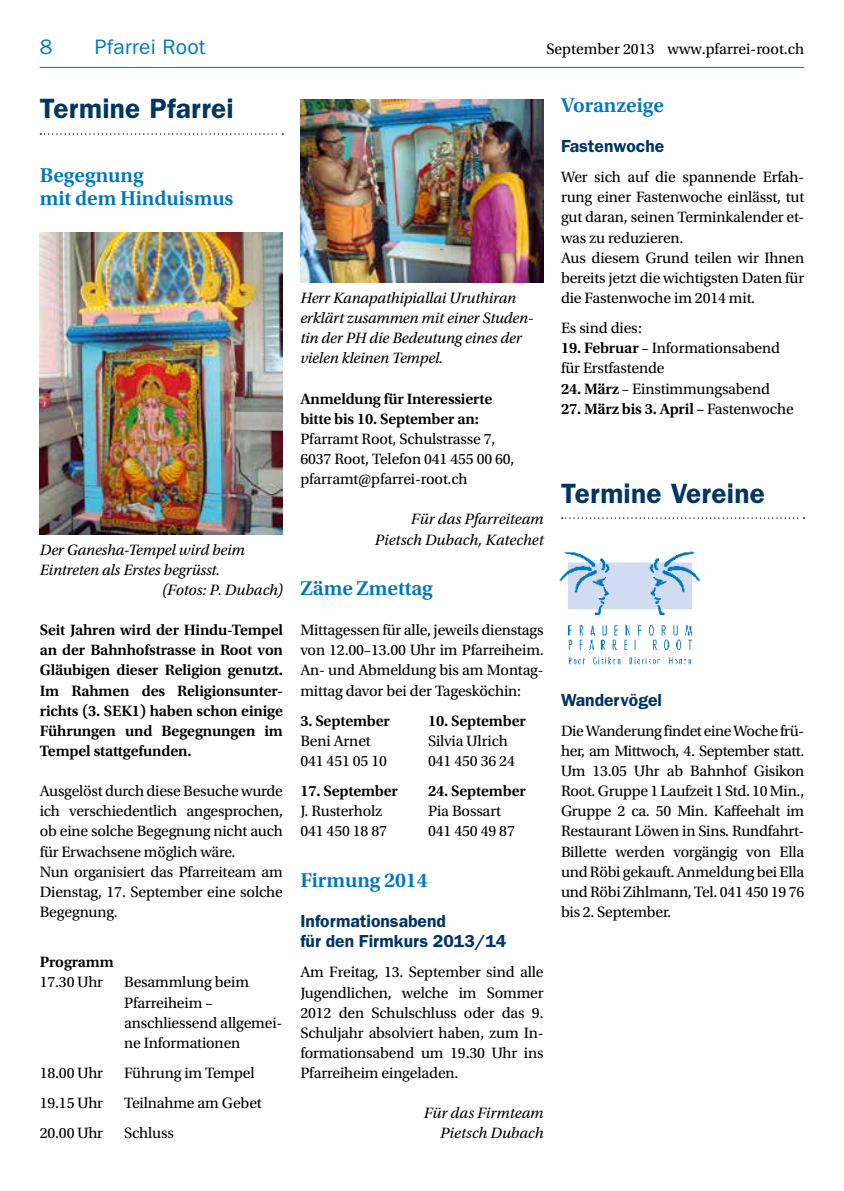
<style>
.page{position:relative;width:844px;height:1191px;background:#fff}
.page>*{position:absolute;margin:0;border:0;box-sizing:border-box;transform-origin:0 0}
.t1{font:600 28px "ITC Franklin Gothic Std";letter-spacing:.01em;color:#003564}
.t2{font:600 21px/22.8px "Utopia Std";color:#0077be}
.t3{font:21px "ITC Franklin Gothic Std";letter-spacing:.01em;color:#0077be}
.t4{font:600 17.5px/20.1px "ITC Franklin Gothic Std";color:#003564}
.t5{font:15.75px/20.1px "Utopia Std";letter-spacing:-.01em;color:#000}
.t6{font:600 15.75px/20.1px "Utopia Std";letter-spacing:-.01em;color:#000;text-align:justify}
.t7{font:italic 15.75px/20.1px "Utopia Std";letter-spacing:-.01em;color:#000;text-align:right}
.s1{font-weight:600}
.s2{font-weight:400}
</style>
<div class="page">
<hr style="left:40px;top:67px;width:764px;height:1px;background:#0077be">
<svg style="left:40px;top:133px;width:243px;height:2px"></svg>
<img style="left:40px;top:232px;width:243px;height:302px">
<img style="left:300px;top:99px;width:243px;height:184px">
<svg style="left:561px;top:517px;width:243px;height:2px"></svg>
<img style="left:559px;top:551px;width:141px;height:114px">
<h2 class="t3" style="left:40px;top:35px;width:14px">8</h2>
<h2 class="t3" style="left:95px;top:35px;width:112px">Pfarrei Root</h2>
<p class="t5" style="left:546px;top:39px;width:259px">September 2013 www.pfarrei-root.ch</p>
<h1 class="t1" style="left:40px;top:92px;width:196px">Termine Pfarrei</h1>
<h2 class="t2" style="left:40px;top:164px;width:195px">Begegnung<br>mit dem Hinduismus</h2>
<p class="t7" style="left:40px;top:540px;width:207px">Der Ganesha-Tempel wird beim</p>
<p class="t7" style="left:40px;top:560px;width:182px">Eintreten als Erstes begrüsst.</p>
<p class="t7" style="left:162px;top:580px;width:122px">(Fotos: P. Dubach)</p>
<p class="t6" style="left:40px;top:620px;width:245px">Seit Jahren wird der Hindu-Tempel an der Bahnhofstrasse in Root von Gläubigen dieser Religion genutzt.<br>Im Rahmen des Religionsunter&shy;richts (3. SEK1) haben schon einige Führungen und Begegnungen im Tempel stattgefunden.</p>
<p class="t5" style="left:40px;top:781px;width:245px">Ausgelöst durch diese Besuche wurde ich verschiedentlich angesprochen, ob eine solche Begegnung nicht auch für Erwachsene möglich wäre.<br>Nun organisiert das Pfarreiteam am<br>Dienstag, 17. September eine solche<br>Begegnung.</p>
<p class="t6" style="left:40px;top:952px;width:76px">Programm</p>
<p class="t5" style="left:40px;top:972px;width:65px">17.30 Uhr</p>
<p class="t5" style="left:124px;top:972px;width:160px">Besammlung beim<br>Pfarreiheim – anschliessend allgemei&shy;ne Informationen</p>
<p class="t5" style="left:40px;top:1063px;width:65px">18.00 Uhr</p>
<p class="t5" style="left:124px;top:1063px;width:132px">Führung im Tempel</p>
<p class="t5" style="left:40px;top:1093px;width:65px">19.15 Uhr</p>
<p class="t5" style="left:124px;top:1093px;width:139px">Teilnahme am Gebet</p>
<p class="t5" style="left:40px;top:1123px;width:65px">20.00 Uhr</p>
<p class="t5" style="left:124px;top:1123px;width:51px">Schluss</p>
<p class="t7" style="left:300px;top:288px;width:234px;text-align:left">Herr Kanapathipiallai Uruthiran erklärt zusammen mit einer Studen&shy;tin der PH die Bedeutung eines der vielen kleinen Tempel.</p>
<p class="t6" style="left:300px;top:388px;width:193px">Anmeldung für Interessierte bitte bis 10. September an:</p>
<p class="t5" style="left:300px;top:429px;width:216px">Pfarramt Root, Schulstrasse 7,<br>6037 Root, Telefon 041 455 00 60, pfarramt@pfarrei-root.ch</p>
<p class="t7" style="left:374px;top:509px;width:170px">Für das Pfarreiteam<br>Pietsch Dubach, Katechet</p>
<h2 class="t2" style="left:300px;top:577px;width:134px">Zäme Zmettag</h2>
<p class="t5" style="left:300px;top:620px;width:245px;text-align:justify">Mittagessen für alle, jeweils dienstags von 12.00–13.00 Uhr im Pfarreiheim.<br>An- und Abmeldung bis am Montag&shy;mittag davor bei der Tagesköchin:</p>
<p class="t6" style="left:300px;top:710px;width:91px">3. September</p>
<p class="t6" style="left:428px;top:710px;width:99px">10. September</p>
<p class="t5" style="left:300px;top:731px;width:72px">Beni Arnet</p>
<p class="t5" style="left:428px;top:731px;width:81px">Silvia Ulrich</p>
<p class="t5" style="left:300px;top:751px;width:88px">041 451 05 10</p>
<p class="t5" style="left:428px;top:751px;width:88px">041 450 36 24</p>
<p class="t6" style="left:300px;top:781px;width:99px">17. September</p>
<p class="t6" style="left:428px;top:781px;width:99px">24. September</p>
<p class="t5" style="left:300px;top:801px;width:83px">J. Rusterholz</p>
<p class="t5" style="left:428px;top:801px;width:74px">Pia Bossart</p>
<p class="t5" style="left:300px;top:821px;width:88px">041 450 18 87</p>
<p class="t5" style="left:428px;top:821px;width:88px">041 450 49 87</p>
<h2 class="t2" style="left:300px;top:868px;width:129px">Firmung 2014</h2>
<p class="t4" style="left:300px;top:911px;width:207px">Informationsabend<br>für den Firmkurs 2013/14</p>
<p class="t5" style="left:300px;top:962px;width:245px;text-align:justify">Am Freitag, 13. September sind alle Jugendlichen, welche im Sommer 2012 den Schulschluss oder das 9.<br>Schuljahr absolviert haben, zum In&shy;formationsabend um 19.30 Uhr ins Pfarreiheim eingeladen.</p>
<p class="t7" style="left:424px;top:1103px;width:121px">Für das Firmteam<br>Pietsch Dubach</p>
<h2 class="t2" style="left:561px;top:94px;width:105px">Voranzeige</h2>
<p class="t4" style="left:561px;top:136px;width:105px">Fastenwoche</p>
<p class="t5" style="left:561px;top:167px;width:245px">Wer sich auf die spannende Erfah&shy;rung einer Fastenwoche einlässt, tut gut daran, seinen Terminkalender et&shy;was zu reduzieren.<br>Aus diesem Grund teilen wir Ihnen bereits jetzt die wichtigsten Daten für die Fastenwoche im 2014 mit.</p>
<p class="t5" style="left:561px;top:318px;width:82px">Es sind dies:</p>
<p class="t5" style="left:561px;top:338px;width:220px"><span class="s1">19. Februar</span> – Informationsabend für Erstfastende</p>
<p class="t5" style="left:561px;top:379px;width:211px"><span class="s1">24. März</span> – Einstimmungsabend</p>
<p class="t6" style="left:561px;top:399px;width:234px">27. März bis 3. April – <span class="s2">Fastenwoche</span></p>
<h1 class="t1" style="left:561px;top:476px;width:205px">Termine Vereine</h1>
<p class="t4" style="left:561px;top:689px;width:103px">Wandervögel</p>
<p class="t5" style="left:561px;top:721px;width:245px;text-align:justify">Die Wanderung findet eine Woche frü&shy;her, am Mittwoch, 4. September statt.<br>Um 13.05 Uhr ab Bahnhof Gisikon Root. Gruppe 1 Laufzeit 1 Std. 10 Min., Gruppe 2 ca. 50 Min. Kaffeehalt im Restaurant Löwen in Sins. Rundfahrt-Billette werden vorgängig von Ella und Röbi gekauft. Anmeldung bei Ella und Röbi Zihlmann, Tel. 041 450 19 76 bis 2. September.</p>
</div>
